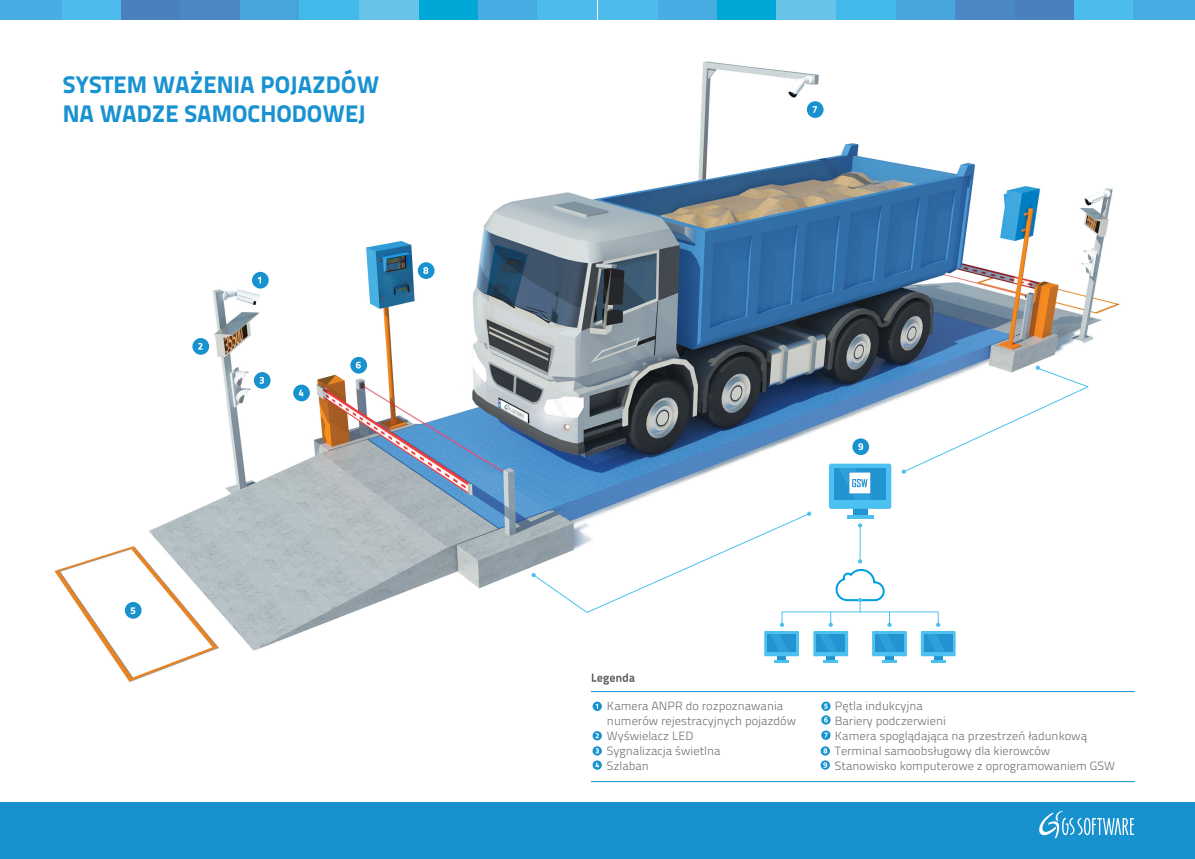
<style>
.page{position:relative;width:1195px;height:859px;background:#fff}
.page>*{position:absolute;margin:0;border:0;box-sizing:border-box;transform-origin:0 0}
.t1{font:800 24px/28.8px "Titillium Text 22 L";color:#1892d0}
.t2{font:300 12px/15px "Titillium Text 22 L";color:#6f6f6e}
.t3{font:800 10px "Titillium Text 22 L";color:#fff}
</style>
<div class="page">
<div style="left:0;top:803px;width:1194px;height:56px;background:#1891cf"></div>
<svg style="left:1039px;top:811px;width:94px;height:28px"></svg>
<div style="left:478px;top:0;width:59px;height:20px;background:#46ace1"></div>
<div style="left:537px;top:0;width:59px;height:20px;background:#4bbceb"></div>
<div style="left:418px;top:0;width:60px;height:20px;background:#00a8d8"></div>
<div style="left:359px;top:0;width:59px;height:20px;background:#69c3e9"></div>
<div style="left:299px;top:0;width:60px;height:20px;background:#43b9ea"></div>
<div style="left:240px;top:0;width:59px;height:20px;background:#48a5dc"></div>
<div style="left:180px;top:0;width:60px;height:20px;background:#4b86c5"></div>
<div style="left:121px;top:0;width:59px;height:20px;background:#4a80bd"></div>
<div style="left:61px;top:0;width:60px;height:20px;background:#4bbceb"></div>
<div style="left:0;top:0;width:61px;height:20px;background:#46ace1"></div>
<div style="left:657px;top:0;width:60px;height:20px;background:#46ace1"></div>
<div style="left:598px;top:0;width:59px;height:20px;background:#4bbceb"></div>
<div style="left:717px;top:0;width:59px;height:20px;background:#00a8d8"></div>
<div style="left:776px;top:0;width:60px;height:20px;background:#69c3e9"></div>
<div style="left:836px;top:0;width:59px;height:20px;background:#43b9ea"></div>
<div style="left:895px;top:0;width:60px;height:20px;background:#48a5dc"></div>
<div style="left:955px;top:0;width:59px;height:20px;background:#4b86c5"></div>
<div style="left:1014px;top:0;width:60px;height:20px;background:#4a80bd"></div>
<div style="left:1074px;top:0;width:59px;height:20px;background:#4bbceb"></div>
<div style="left:1133px;top:0;width:61px;height:20px;background:#46ace1"></div>
<img style="left:54px;top:61px;width:1081px;height:646px">
<div style="left:252px;top:272px;width:17px;height:17px;background:#1891cf;border-radius:50%"></div>
<svg style="left:257px;top:277px;width:4px;height:6px"></svg>
<div style="left:192px;top:338px;width:17px;height:17px;background:#1891cf;border-radius:50%"></div>
<svg style="left:198px;top:343px;width:4px;height:7px"></svg>
<div style="left:254px;top:372px;width:16px;height:17px;background:#1891cf;border-radius:50%"></div>
<svg style="left:259px;top:377px;width:5px;height:7px"></svg>
<div style="left:293px;top:385px;width:17px;height:16px;background:#1891cf;border-radius:50%"></div>
<svg style="left:299px;top:390px;width:4px;height:6px"></svg>
<div style="left:125px;top:602px;width:17px;height:17px;background:#1891cf;border-radius:50%"></div>
<div style="left:350px;top:357px;width:17px;height:17px;background:#1891cf;border-radius:50%"></div>
<svg style="left:356px;top:362px;width:5px;height:7px"></svg>
<div style="left:418px;top:262px;width:16px;height:17px;background:#1891cf;border-radius:50%"></div>
<svg style="left:423px;top:267px;width:5px;height:7px"></svg>
<svg style="left:591px;top:673px;width:43px;height:12px"></svg>
<svg style="left:592px;top:702px;width:10px;height:9px"></svg>
<svg style="left:595px;top:704px;width:3px;height:5px"></svg>
<svg style="left:592px;top:731px;width:10px;height:9px"></svg>
<svg style="left:595px;top:733px;width:4px;height:5px"></svg>
<svg style="left:592px;top:746px;width:10px;height:10px"></svg>
<svg style="left:595px;top:748px;width:4px;height:5px"></svg>
<svg style="left:592px;top:760px;width:10px;height:10px"></svg>
<svg style="left:595px;top:762px;width:4px;height:6px"></svg>
<svg style="left:821px;top:701px;width:9px;height:10px"></svg>
<svg style="left:824px;top:704px;width:3px;height:5px"></svg>
<svg style="left:821px;top:715px;width:9px;height:10px"></svg>
<svg style="left:824px;top:717px;width:3px;height:5px"></svg>
<svg style="left:821px;top:730px;width:9px;height:10px"></svg>
<svg style="left:824px;top:733px;width:3px;height:5px"></svg>
<svg style="left:820px;top:746px;width:10px;height:10px"></svg>
<svg style="left:823px;top:748px;width:4px;height:5px"></svg>
<div style="left:806px;top:101px;width:17px;height:17px;background:#1891cf;border-radius:50%"></div>
<svg style="left:812px;top:106px;width:4px;height:7px"></svg>
<hr style="left:591px;top:691px;width:543px;height:1px;background:#1891cf">
<hr style="left:591px;top:781px;width:543px;height:1px;background:#1891cf">
<div style="left:777px;top:655px;width:8px;height:6px;background:#2394d2"></div>
<div style="left:764px;top:631px;width:35px;height:25px;background:#4cc0ef"></div>
<div style="left:767px;top:634px;width:29px;height:17px;background:#2394d2"></div>
<hr style="left:774px;top:660px;width:14px;height:3px;background:#4cc0ef">
<svg style="left:771px;top:634px;width:16px;height:17px"></svg>
<div style="left:826px;top:655px;width:8px;height:6px;background:#2394d2"></div>
<div style="left:813px;top:631px;width:35px;height:25px;background:#4cc0ef"></div>
<div style="left:816px;top:634px;width:29px;height:17px;background:#2394d2"></div>
<hr style="left:823px;top:660px;width:15px;height:3px;background:#4cc0ef">
<svg style="left:820px;top:634px;width:17px;height:17px"></svg>
<div style="left:885px;top:655px;width:8px;height:6px;background:#2394d2"></div>
<svg style="left:872px;top:631px;width:34px;height:25px"></svg>
<div style="left:875px;top:634px;width:28px;height:17px;background:#2394d2"></div>
<hr style="left:882px;top:660px;width:14px;height:3px;background:#4cc0ef">
<svg style="left:878px;top:634px;width:17px;height:17px"></svg>
<div style="left:934px;top:655px;width:8px;height:6px;background:#2394d2"></div>
<svg style="left:920px;top:631px;width:35px;height:25px"></svg>
<div style="left:923px;top:634px;width:29px;height:17px;background:#2394d2"></div>
<hr style="left:930px;top:660px;width:15px;height:3px;background:#4cc0ef">
<svg style="left:927px;top:634px;width:17px;height:17px"></svg>
<div style="left:852px;top:506px;width:15px;height:11px;background:#2394d2"></div>
<div style="left:829px;top:464px;width:62px;height:45px;background:#4cc0ef;border-radius:2px"></div>
<div style="left:834px;top:468px;width:51px;height:32px;background:#2394d2"></div>
<svg style="left:840px;top:469px;width:31px;height:31px"></svg>
<svg style="left:901px;top:366px;width:189px;height:108px"></svg>
<svg style="left:531px;top:512px;width:409px;height:115px"></svg>
<svg style="left:820px;top:760px;width:9px;height:10px"></svg>
<svg style="left:823px;top:762px;width:4px;height:6px"></svg>
<div style="left:852px;top:438px;width:17px;height:17px;background:#1891cf;border-radius:50%"></div>
<svg style="left:858px;top:443px;width:5px;height:7px"></svg>
<h1 class="t1" style="left:63px;top:68px;width:318px">SYSTEM WAŻENIA POJAZDÓW<br>NA WADZE SAMOCHODOWEJ</h1>
<p class="t3" style="left:130px;top:602px;width:7px">5</p>
<p class="t2" style="left:607px;top:697px;width:191px">Kamera ANPR do rozpoznawania numerów rejestracyjnych pojazdów<br>Wyświelacz LED<br>Sygnalizacja świetlna<br>Szlaban</p>
<p class="t2" style="left:834px;top:697px;width:281px">Pętla indukcyjna<br>Bariery podczerwieni<br>Kamera spoglądająca na przestrzeń ładunkową Terminal samoobsługowy dla kierowców Stanowisko komputerowe z oprogramowaniem GSW</p>
</div>
